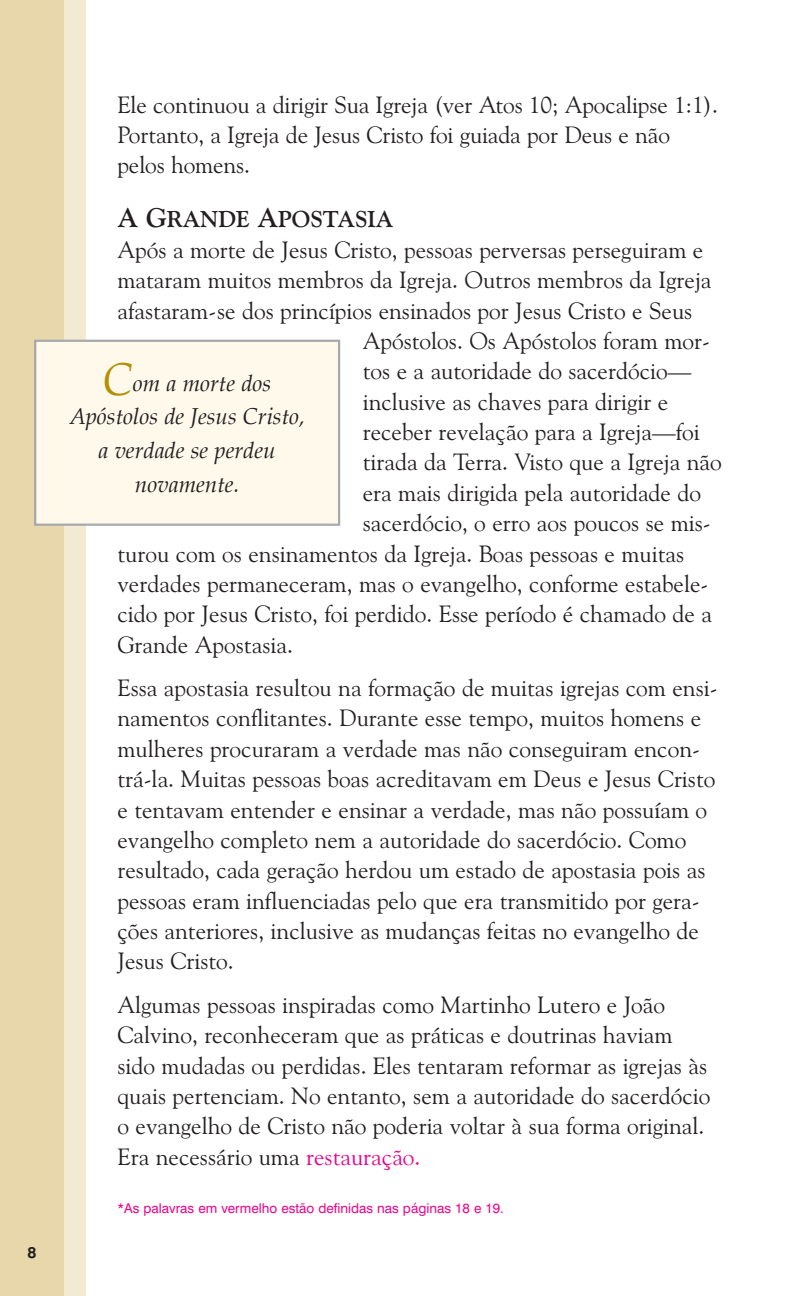
<style>
.page{position:relative;width:810px;height:1296px;background:#fff}
.page>*{position:absolute;margin:0;border:0;box-sizing:border-box;transform-origin:0 0}
.t1{font:23.62px/30.4px "Goudy Old Style BT";color:#231f20}
.t2{font:700 22.95px "Goudy Old Style BT";color:#231f20}
.t3{font:italic 22.5px/33.8px "Palatino";color:#231f20;text-align:center}
.t4{font:700 15.75px "Swiss 721 BT";color:#231f20}
.t5{font:13.5px "Swiss 721 BT";color:#ed028c}
.s1{font-size:27px}
.s2{color:#ed028c}
.s3{font-size:45px;color:#b28f03}
</style>
<div class="page">
<div style="left:0;top:0;width:85px;height:1296px;background:#e7d7ab"></div>
<div style="left:64px;top:0;width:21px;height:1296px;background:#f2ead1"></div>
<div style="left:35px;top:341px;width:304px;height:184px;background:#fef9eb"></div>
<div style="left:34px;top:340px;width:306px;height:186px;border:2px solid #a8a9ad"></div>
<p class="t4" style="left:27px;top:1245px;width:10px">8</p>
<p class="t1" style="left:117px;top:91px;width:602px">Ele continuou a dirigir Sua Igreja (ver Atos 10; Apocalipse 1:1).<br>Portanto, a Igreja de Jesus Cristo foi guiada por Deus e não pelos homens.</p>
<p class="t2" style="left:117px;top:209px;width:277px"><span class="s1">A G</span>RANDE <span class="s1">A</span>POSTASIA</p>
<p class="t1" style="left:117px;top:236px;width:587px">Após a morte de Jesus Cristo, pessoas perversas perseguiram e</p>
<p class="t1" style="left:117px;top:266px;width:596px">mataram muitos membros da Igreja. Outros membros da Igreja</p>
<p class="t1" style="left:117px;top:297px;width:576px">afastaram-se dos princípios ensinados por Jesus Cristo e Seus</p>
<p class="t1" style="left:363px;top:327px;width:349px">Apóstolos. Os Apóstolos foram mor-</p>
<p class="t1" style="left:363px;top:358px;width:330px">tos e a autoridade do sacerdócio—</p>
<p class="t1" style="left:363px;top:388px;width:307px">inclusive as chaves para dirigir e</p>
<p class="t1" style="left:363px;top:418px;width:338px">receber revelação para a Igreja—foi</p>
<p class="t1" style="left:363px;top:449px;width:361px">tirada da Terra. Visto que a Igreja não</p>
<p class="t1" style="left:363px;top:479px;width:340px">era mais dirigida pela autoridade do</p>
<p class="t1" style="left:363px;top:510px;width:350px">sacerdócio, o erro aos poucos se mis-</p>
<p class="t1" style="left:117px;top:540px;width:568px">turou com os ensinamentos da Igreja. Boas pessoas e muitas</p>
<p class="t1" style="left:117px;top:570px;width:592px">verdades permaneceram, mas o evangelho, conforme estabele-</p>
<p class="t1" style="left:117px;top:601px;width:596px">cido por Jesus Cristo, foi perdido. Esse período é chamado de a</p>
<p class="t1" style="left:117px;top:631px;width:177px">Grande Apostasia.</p>
<p class="t1" style="left:117px;top:674px;width:602px">Essa apostasia resultou na formação de muitas igrejas com ensi&shy;namentos conflitantes. Durante esse tempo, muitos homens e mulheres procuraram a verdade mas não conseguiram encon&shy;trá-la. Muitas pessoas boas acreditavam em Deus e Jesus Cristo e tentavam entender e ensinar a verdade, mas não possuíam o evangelho completo nem a autoridade do sacerdócio. Como resultado, cada geração herdou um estado de apostasia pois as pessoas eram influenciadas pelo que era transmitido por gera&shy;ções anteriores, inclusive as mudanças feitas no evangelho de Jesus Cristo.</p>
<p class="t1" style="left:117px;top:991px;width:595px">Algumas pessoas inspiradas como Martinho Lutero e João Calvino, reconheceram que as práticas e doutrinas haviam sido mudadas ou perdidas. Eles tentaram reformar as igrejas às quais pertenciam. No entanto, sem a autoridade do sacerdócio o evangelho de Cristo não poderia voltar à sua forma original.<br>Era necessário uma <span class="s2">restauração.</span></p>
<p class="t3" style="left:69px;top:366px;width:237px"><span class="s3">C</span>om a morte dos<br>Apóstolos de Jesus Cristo, a verdade se perdeu novamente.</p>
<p class="t5" style="left:117px;top:1203px;width:388px">*As palavras em vermelho estão definidas nas páginas 18 e 19.</p>
</div>
